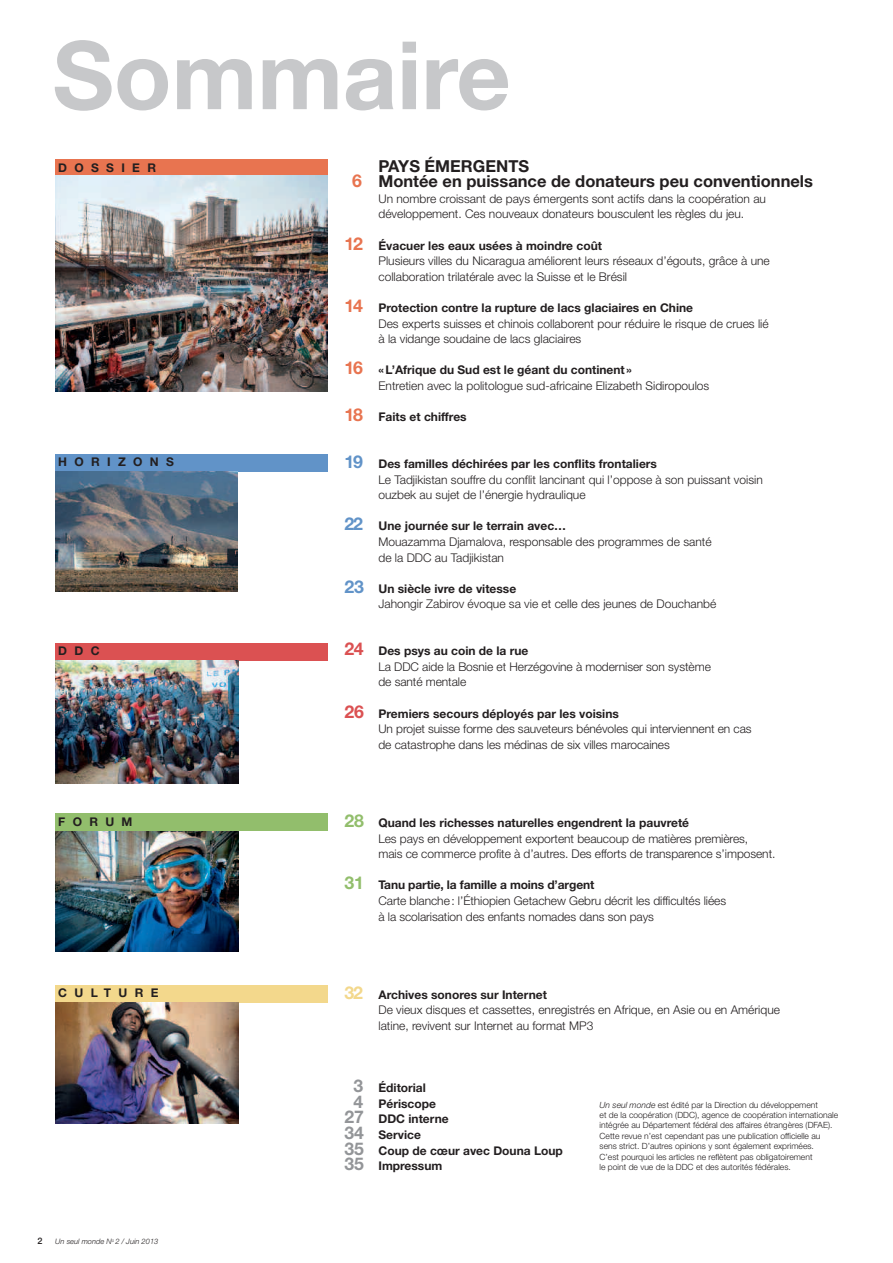
<style>
.page{position:relative;width:893px;height:1263px;background:#fff}
.page>*{position:absolute;margin:0;border:0;box-sizing:border-box;transform-origin:0 0}
.t1{font:700 94.5px "Helvetica Neue";color:#c7c8ca}
.t2{font:700 16.5px/15.6px "Helvetica Neue";color:#231f20}
.t3{font:300 12px/15.6px "Helvetica Neue";color:#231f20}
.t4{font:700 12px "Helvetica Neue";color:#231f20}
.t5{font:700 12px "Helvetica Neue";letter-spacing:.61em;color:#231f20}
.t6{font:500 9px "Helvetica Neue";color:#231f20}
.t7{font:300 8.55px/10.4px "Helvetica Neue";color:#231f20}
.t8{font:italic 300 7.5px "Helvetica Neue";color:#231f20}
.s1{font-size:17.7px;color:#e87450}
.s2{font-weight:700;font-size:17.7px;color:#e87450}
.s3{font-weight:700}
.s4{font-weight:700;font-size:17.7px;color:#6193c8}
.s5{font-weight:700;font-size:17.7px;color:#db5152}
.s6{font-weight:700;font-size:17.7px;color:#92be6c}
.s7{font-weight:700;font-size:17.7px;color:#f3d88c}
.s8{font-size:17.55px;color:#939598}
.s9{font-style:italic}
</style>
<div class="page">
<div style="left:55px;top:643px;width:272px;height:18px;background:#db5152"></div>
<div style="left:55px;top:813px;width:272px;height:18px;background:#92be6c"></div>
<div style="left:55px;top:454px;width:272px;height:18px;background:#6193c8"></div>
<div style="left:55px;top:985px;width:272px;height:18px;background:#f3d88c"></div>
<div style="left:55px;top:159px;width:272px;height:18px;background:#e87450"></div>
<img style="left:55px;top:1003px;width:183px;height:120px">
<img style="left:55px;top:831px;width:183px;height:120px">
<img style="left:55px;top:661px;width:183px;height:122px">
<img style="left:55px;top:472px;width:183px;height:119px">
<img style="left:55px;top:176px;width:272px;height:215px">
<h1 class="t1" style="left:53px;top:42px;width:460px">Sommaire</h1>
<p class="t5" style="left:58px;top:163px;width:99px">DOSSIER</p>
<p class="t5" style="left:58px;top:457px;width:117px">HORIZONS</p>
<p class="t4" style="left:58px;top:647px;width:43px">DDC</p>
<p class="t4" style="left:58px;top:817px;width:76px">FORUM</p>
<p class="t5" style="left:58px;top:989px;width:102px">CULTURE</p>
<h2 class="t2" style="left:352px;top:159px;width:462px;text-indent:26px">PAYS ÉMERGENTS<br><span class="s1">6</span> Montée en puissance de donateurs peu conventionnels</h2>
<p class="t3" style="left:378px;top:192px;width:389px">Un nombre croissant de pays émergents sont actifs dans la coopération au développement. Ces nouveaux donateurs bousculent les règles du jeu.</p>
<p class="t3" style="left:378px;top:239px;width:393px;text-indent:-34px"><span class="s2">12</span> <span class="s3">Évacuer les eaux usées à moindre coût<br></span>Plusieurs villes du Nicaragua améliorent leurs réseaux d’égouts, grâce à une collaboration trilatérale avec la Suisse et le Brésil</p>
<p class="t3" style="left:378px;top:301px;width:392px;text-indent:-34px"><span class="s2">14</span> <span class="s3">Protection contre la rupture de lacs glaciaires en Chine<br></span>Des experts suisses et chinois collaborent pour réduire le risque de crues lié à la vidange soudaine de lacs glaciaires</p>
<p class="t3" style="left:378px;top:363px;width:332px;text-indent:-34px"><span class="s2">16</span> <span class="s3">«L’Afrique du Sud est le géant du continent »<br></span>Entretien avec la politologue sud-africaine Elizabeth Sidiropoulos</p>
<p class="t4" style="left:344px;top:413px;width:124px"><span class="s1">18</span> Faits et chiffres</p>
<p class="t3" style="left:378px;top:457px;width:386px;text-indent:-34px"><span class="s4">19</span> <span class="s3">Des familles déchirées par les conflits frontaliers<br></span>Le Tadjikistan souffre du conflit lancinant qui l’oppose à son puissant voisin ouzbek au sujet de l’énergie hydraulique</p>
<p class="t3" style="left:378px;top:519px;width:335px;text-indent:-34px"><span class="s4">22</span> <span class="s3">Une journée sur le terrain avec…<br></span>Mouazamma Djamalova, responsable des programmes de santé de la DDC au Tadjikistan</p>
<p class="t3" style="left:378px;top:582px;width:339px;text-indent:-34px"><span class="s4">23</span> <span class="s3">Un siècle ivre de vitesse<br></span>Jahongir Zabirov évoque sa vie et celle des jeunes de Douchanbé</p>
<p class="t3" style="left:378px;top:644px;width:334px;text-indent:-34px"><span class="s5">24</span> <span class="s3">Des psys au coin de la rue<br></span>La DDC aide la Bosnie et Herzégovine à moderniser son système de santé mentale</p>
<p class="t3" style="left:378px;top:707px;width:375px;text-indent:-34px"><span class="s5">26</span> <span class="s3">Premiers secours déployés par les voisins<br></span>Un projet suisse forme des sauveteurs bénévoles qui interviennent en cas de catastrophe dans les médinas de six villes marocaines</p>
<p class="t3" style="left:378px;top:816px;width:398px;text-indent:-34px"><span class="s6">28</span> <span class="s3">Quand les richesses naturelles engendrent la pauvreté<br></span>Les pays en développement exportent beaucoup de matières premières,<br>mais ce commerce profite à d’autres. Des efforts de transparence s’imposent.</p>
<p class="t3" style="left:378px;top:878px;width:349px;text-indent:-34px"><span class="s6">31</span> <span class="s3">Tanu partie, la famille a moins d’argent<br></span>Carte blanche: l’Éthiopien Getachew Gebru décrit les difficultés liées à la scolarisation des enfants nomades dans son pays</p>
<p class="t3" style="left:378px;top:987px;width:403px;text-indent:-34px"><span class="s7">32</span> <span class="s3">Archives sonores sur Internet<br></span>De vieux disques et cassettes, enregistrés en Afrique, en Asie ou en Amérique latine, revivent sur Internet au format MP3</p>
<p class="t4" style="left:353px;top:1083px;width:74px"><span class="s8">3</span> Éditorial</p>
<p class="t4" style="left:353px;top:1099px;width:84px"><span class="s8">4</span> Périscope</p>
<p class="t4" style="left:344px;top:1115px;width:106px"><span class="s8">27</span> DDC interne</p>
<p class="t4" style="left:344px;top:1130px;width:78px"><span class="s8">34</span> Service</p>
<p class="t4" style="left:344px;top:1146px;width:220px"><span class="s8">35</span> Coup de cœur avec Douna Loup</p>
<p class="t4" style="left:344px;top:1161px;width:99px"><span class="s8">35</span> Impressum</p>
<p class="t7" style="left:600px;top:1100px;width:240px"><span class="s9">Un seul monde</span> est édité par la Direction du développement<br>et de la coopération (DDC), agence de coopération internationale intégrée au Département fédéral des affaires étrangères (DFAE).<br>Cette revue n’est cependant pas une publication officielle au sens strict. D’autres opinions y sont également exprimées.<br>C’est pourquoi les articles ne reflètent pas obligatoirement<br>le point de vue de la DDC et des autorités fédérales.</p>
<p class="t6" style="left:38px;top:1237px;width:7px">2</p>
<p class="t8" style="left:55px;top:1238px;width:105px">Un seul monde N<sup>o</sup> 2 / Juin 2013</p>
</div>
